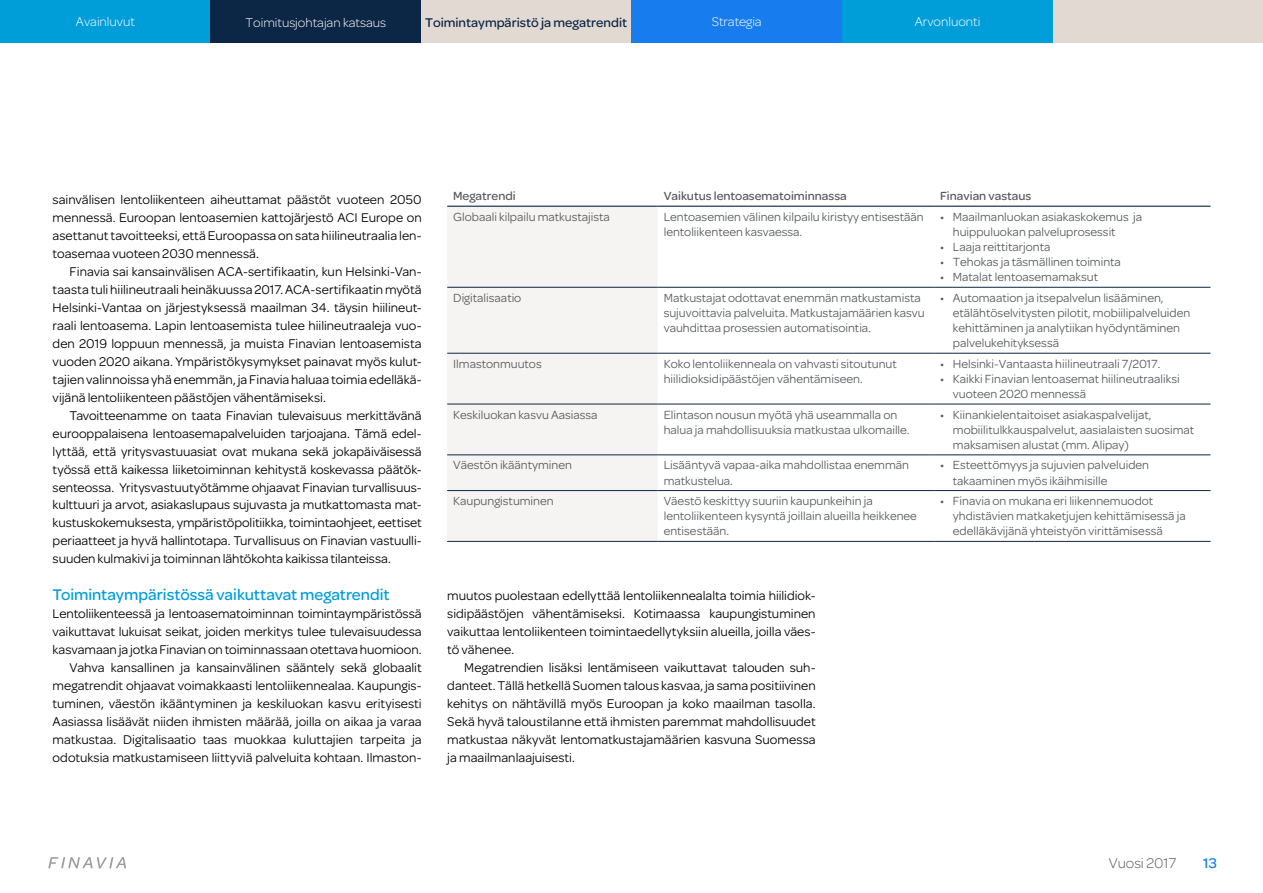
<style>
.page{position:relative;width:1263px;height:893px;background:#fff}
.page>*{position:absolute;margin:0;border:0;box-sizing:border-box;transform-origin:0 0}
.t1{font:500 16.5px "Omnes";color:#009ed9}
.t2{font:300 15px "Omnes";color:#575756}
.t3{font:500 15px "Omnes";color:#177dee}
.t4{font:13.5px/18px "Omnes";color:#000;text-align:justify}
.t5{font:300 13.5px "Omnes";color:#fff}
.t6{font:500 13.5px "Omnes";color:#0c2645}
.t7{font:12.6px/15.1px "Omnes";color:#565a5c}
.t8{font:500 12.6px "Omnes";color:#565a5c}
</style>
<div class="page">
<svg style="left:48px;top:857px;width:78px;height:11px"></svg>
<div style="left:1052px;top:0;width:211px;height:43px;background:#e2d9d3"></div>
<div style="left:0;top:0;width:210px;height:43px;background:#009ed9"></div>
<div style="left:210px;top:0;width:211px;height:43px;background:#0c2645"></div>
<div style="left:421px;top:0;width:210px;height:43px;background:#e2d9d3"></div>
<div style="left:631px;top:0;width:211px;height:43px;background:#177dee"></div>
<div style="left:842px;top:0;width:210px;height:43px;background:#009ed9"></div>
<div style="left:447px;top:207px;width:211px;height:334px;background:#f6f4f2"></div>
<hr style="left:447px;top:206px;width:211px;height:1px;background:#0c2645">
<hr style="left:658px;top:206px;width:276px;height:1px;background:#0c2645">
<hr style="left:934px;top:206px;width:276px;height:1px;background:#0c2645">
<hr style="left:447px;top:287px;width:211px;height:1px;background:#0c2645">
<hr style="left:658px;top:287px;width:276px;height:1px;background:#0c2645">
<hr style="left:934px;top:287px;width:276px;height:1px;background:#0c2645">
<hr style="left:447px;top:353px;width:211px;height:1px;background:#0c2645">
<hr style="left:658px;top:353px;width:276px;height:1px;background:#0c2645">
<hr style="left:934px;top:353px;width:276px;height:1px;background:#0c2645">
<hr style="left:447px;top:404px;width:211px;height:1px;background:#0c2645">
<hr style="left:658px;top:404px;width:276px;height:1px;background:#0c2645">
<hr style="left:934px;top:404px;width:276px;height:1px;background:#0c2645">
<hr style="left:447px;top:455px;width:211px;height:1px;background:#0c2645">
<hr style="left:658px;top:455px;width:276px;height:1px;background:#0c2645">
<hr style="left:934px;top:455px;width:276px;height:1px;background:#0c2645">
<hr style="left:447px;top:490px;width:211px;height:1px;background:#0c2645">
<hr style="left:658px;top:490px;width:276px;height:1px;background:#0c2645">
<hr style="left:934px;top:490px;width:276px;height:1px;background:#0c2645">
<hr style="left:447px;top:541px;width:211px;height:1px;background:#0c2645">
<hr style="left:658px;top:541px;width:276px;height:1px;background:#0c2645">
<hr style="left:934px;top:541px;width:276px;height:1px;background:#0c2645">
<p class="t5" style="left:76px;top:15px;width:60px">Avainluvut</p>
<p class="t5" style="left:245px;top:15px;width:142px">Toimitusjohtajan katsaus</p>
<p class="t6" style="left:425px;top:15px;width:204px">Toimintaympäristö ja megatrendit</p>
<p class="t5" style="left:712px;top:15px;width:51px">Strategia</p>
<p class="t5" style="left:915px;top:15px;width:67px">Arvonluonti</p>
<p class="t4" style="left:53px;top:190px;width:371px">sainvälisen lentoliikenteen aiheuttamat päästöt vuoteen 2050 mennessä. Euroopan lentoasemien kattojärjestö ACI Europe on asettanut tavoitteeksi, että Euroopassa on sata hiilineutraalia len&shy;toasemaa vuoteen 2030 mennessä.</p>
<p class="t4" style="left:53px;top:262px;width:371px;text-indent:17px">Finavia sai kansainvälisen ACA-sertifikaatin, kun Helsinki-Van&shy;taasta tuli hiilineutraali heinäkuussa 2017. ACA-sertifikaatin myötä Helsinki-Vantaa on järjestyksessä maailman 34. täysin hiilineut&shy;raali lentoasema. Lapin lentoasemista tulee hiilineutraaleja vuo&shy;den 2019 loppuun mennessä, ja muista Finavian lentoasemista vuoden 2020 aikana. Ympäristökysymykset painavat myös kulut&shy;tajien valinnoissa yhä enemmän, ja Finavia haluaa toimia edelläkä&shy;vijänä lentoliikenteen päästöjen vähentämiseksi.</p>
<p class="t4" style="left:53px;top:406px;width:371px;text-indent:17px">Tavoitteenamme on taata Finavian tulevaisuus merkittävänä eurooppalaisena lentoasemapalveluiden tarjoajana. Tämä edel&shy;lyttää, että yritysvastuuasiat ovat mukana sekä jokapäiväisessä työssä että kaikessa liiketoiminnan kehitystä koskevassa päätök&shy;senteossa. Yritysvastuutyötämme ohjaavat Finavian turvallisuus&shy;kulttuuri ja arvot, asiakaslupaus sujuvasta ja mutkattomasta mat&shy;kustuskokemuksesta, ympäristöpolitiikka, toimintaohjeet, eettiset periaatteet ja hyvä hallintotapa. Turvallisuus on Finavian vastuulli&shy;suuden kulmakivi ja toiminnan lähtökohta kaikissa tilanteissa.</p>
<p class="t1" style="left:53px;top:585px;width:339px">Toimintaympäristössä vaikuttavat megatrendit</p>
<p class="t4" style="left:53px;top:604px;width:371px;text-align:right">Lentoliikenteessä ja lentoasematoiminnan toimintaympäristössä vaikuttavat lukuisat seikat, joiden merkitys tulee tulevaisuudessa kasvamaan ja jotka Finavian on toiminnassaan otettava huomioon.<br>Vahva kansallinen ja kansainvälinen sääntely sekä globaalit megatrendit ohjaavat voimakkaasti lentoliikennealaa. Kaupungis&shy;tuminen, väestön ikääntyminen ja keskiluokan kasvu erityisesti Aasiassa lisäävät niiden ihmisten määrää, joilla on aikaa ja varaa matkustaa. Digitalisaatio taas muokkaa kuluttajien tarpeita ja odotuksia matkustamiseen liittyviä palveluita kohtaan. Ilmaston-</p>
<p class="t8" style="left:453px;top:189px;width:64px">Megatrendi</p>
<p class="t8" style="left:664px;top:189px;width:185px">Vaikutus lentoasematoiminnassa</p>
<p class="t8" style="left:940px;top:189px;width:93px">Finavian vastaus</p>
<p class="t7" style="left:453px;top:209px;width:158px">Globaali kilpailu matkustajista</p>
<p class="t7" style="left:664px;top:209px;width:262px">Lentoasemien välinen kilpailu kiristyy entisestään lentoliikenteen kasvaessa.</p>
<p class="t7" style="left:953px;top:209px;width:191px;text-indent:-13px">• Maailmanluokan asiakaskokemus ja huippuluokan palveluprosessit</p>
<p class="t7" style="left:940px;top:239px;width:112px">• Laaja reittitarjonta</p>
<p class="t7" style="left:940px;top:254px;width:182px">• Tehokas ja täsmällinen toiminta</p>
<p class="t7" style="left:940px;top:270px;width:159px">• Matalat lentoasemamaksut</p>
<p class="t7" style="left:453px;top:290px;width:70px">Digitalisaatio</p>
<p class="t7" style="left:664px;top:290px;width:262px">Matkustajat odottavat enemmän matkustamista sujuvoittavia palveluita. Matkustajamäärien kasvu vauhdittaa prosessien automatisointia.</p>
<p class="t7" style="left:953px;top:290px;width:239px;text-indent:-13px">• Automaation ja itsepalvelun lisääminen, etälähtöselvitysten pilotit, mobiilipalveluiden kehittäminen ja analytiikan hyödyntäminen palvelukehityksessä</p>
<p class="t7" style="left:453px;top:356px;width:90px">Ilmastonmuutos</p>
<p class="t7" style="left:664px;top:356px;width:235px">Koko lentoliikenneala on vahvasti sitoutunut hiilidioksidipäästöjen vähentämiseen.</p>
<p class="t7" style="left:940px;top:356px;width:222px">• Helsinki-Vantaasta hiilineutraali 7/2017.</p>
<p class="t7" style="left:953px;top:371px;width:228px;text-indent:-13px">• Kaikki Finavian lentoasemat hiilineutraaliksi vuoteen 2020 mennessä</p>
<p class="t7" style="left:453px;top:407px;width:146px">Keskiluokan kasvu Aasiassa</p>
<p class="t7" style="left:664px;top:407px;width:247px">Elintason nousun myötä yhä useammalla on halua ja mahdollisuuksia matkustaa ulkomaille.</p>
<p class="t7" style="left:953px;top:407px;width:243px;text-indent:-13px">• Kiinankielentaitoiset asiakaspalvelijat, mobiilitulkkauspalvelut, aasialaisten suosimat maksamisen alustat (mm. Alipay)</p>
<p class="t7" style="left:453px;top:458px;width:120px">Väestön ikääntyminen</p>
<p class="t7" style="left:664px;top:458px;width:247px">Lisääntyvä vapaa-aika mahdollistaa enemmän matkustelua.</p>
<p class="t7" style="left:953px;top:458px;width:198px;text-indent:-13px">• Esteettömyys ja sujuvien palveluiden takaaminen myös ikäihmisille</p>
<p class="t7" style="left:453px;top:493px;width:102px">Kaupungistuminen</p>
<p class="t7" style="left:664px;top:493px;width:255px">Väestö keskittyy suuriin kaupunkeihin ja lentoliikenteen kysyntä joillain alueilla heikkenee entisestään.</p>
<p class="t7" style="left:953px;top:493px;width:234px;text-indent:-13px">• Finavia on mukana eri liikennemuodot yhdistävien matkaketjujen kehittämisessä ja edelläkävijänä yhteistyön virittämisessä</p>
<p class="t4" style="left:447px;top:586px;width:370px">muutos puolestaan edellyttää lentoliikennealalta toimia hiilidiok&shy;sidipäästöjen vähentämiseksi. Kotimaassa kaupungistuminen vaikuttaa lentoliikenteen toimintaedellytyksiin alueilla, joilla väes&shy;tö vähenee.</p>
<p class="t4" style="left:447px;top:658px;width:370px;text-indent:17px">Megatrendien lisäksi lentämiseen vaikuttavat talouden suh&shy;danteet. Tällä hetkellä Suomen talous kasvaa, ja sama positiivinen kehitys on nähtävillä myös Euroopan ja koko maailman tasolla.<br>Sekä hyvä taloustilanne että ihmisten paremmat mahdollisuudet matkustaa näkyvät lentomatkustajamäärien kasvuna Suomessa ja maailmanlaajuisesti.</p>
<p class="t2" style="left:1109px;top:855px;width:69px">Vuosi 2017</p>
<p class="t3" style="left:1203px;top:855px;width:15px">13</p>
</div>
